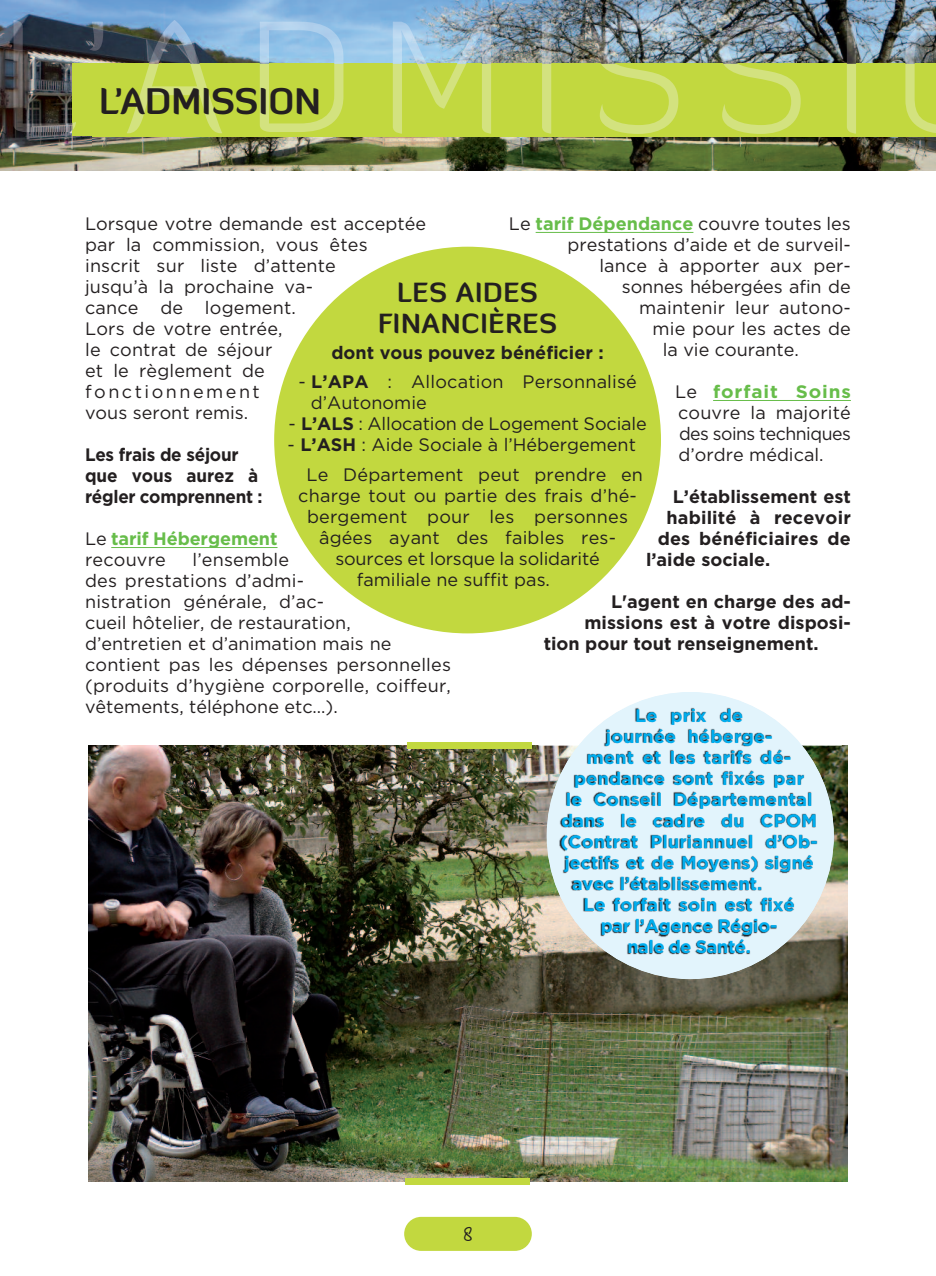
<style>
.page{position:relative;width:936px;height:1276px;background:#fff}
.page>*{position:absolute;margin:0;border:0;box-sizing:border-box;transform-origin:0 0}
.t1{font:700 36px "Diavlo";color:#231f20}
.t2{font:700 27px/31.5px "Diavlo";letter-spacing:.025em;color:#231f20;text-align:center}
.t3{font:22.5px "Fineliner Script";color:#231f20}
.t4{font:18px/21px "Gotham";letter-spacing:.01em;color:#231f20}
.t5{font:700 18px "Gotham";letter-spacing:.01em;color:#00aeef}
.t6{font:700 18px "Gotham";color:#231f20}
.t7{font:18px "Gotham";letter-spacing:-.01em;color:#231f20}
.t8{font:700 18px/21px "Gotham";color:#231f20;scale:.95 1}
.t9{font:700 18px/21px "Gotham";letter-spacing:-.005em;color:#67bd4a}
.t10{font:700 18px "Gotham";letter-spacing:-.015em;color:#00aeef}
.t11{font:700 18px "Gotham";letter-spacing:-.02em;color:#00aeef}
.s1{font-weight:700;color:#67bd4a}
.s2{font-weight:400;color:#231f20}
.s3{font-weight:700}
</style>
<div class="page">
<img style="left:0;top:0;width:935px;height:170px">
<div style="left:404px;top:1216px;width:127px;height:35px;background:#c2d83f;border-radius:17px"></div>
<hr style="left:111px;top:547px;width:166px;height:1px;background:#67bd4a">
<hr style="left:535px;top:232px;width:158px;height:1px;background:#67bd4a">
<hr style="left:713px;top:400px;width:137px;height:1px;background:#67bd4a">
<div style="left:274px;top:247px;width:387px;height:386px;background:#c2d83f;border-radius:50%"></div>
<img style="left:88px;top:746px;width:759px;height:436px">
<img style="left:538px;top:746px;width:303px;height:237px">
<img style="left:546px;top:692px;width:287px;height:287px">
<div style="left:405px;top:1178px;width:125px;height:7px;background:#c2d83f"></div>
<div style="left:407px;top:742px;width:125px;height:6px;background:#c2d83f"></div>
<img style="left:14px;top:20px;width:921px;height:44px">
<img style="left:14px;top:64px;width:58px;height:69px">
<svg style="left:72px;top:64px;width:863px;height:70px;background:#c4d94a"></svg>
<img style="left:93px;top:78px;width:842px;height:93px">
<img style="left:126px;top:78px;width:809px;height:56px">
<h1 class="t1" style="left:99px;top:88px;width:223px">L’ADMISSION</h1>
<p class="t4" style="left:509px;top:213px;width:343px">Le <span class="s1">tarif Dépendance</span> couvre toutes les</p>
<p class="t4" style="left:567px;top:234px;width:285px">prestations d’aide et de surveil-</p>
<p class="t4" style="left:599px;top:255px;width:253px">lance à apporter aux per-</p>
<p class="t7" style="left:622px;top:277px;width:230px">sonnes hébergées afin de</p>
<p class="t4" style="left:639px;top:297px;width:213px">maintenir leur autono-</p>
<p class="t4" style="left:652px;top:318px;width:200px">mie pour les actes de</p>
<p class="t4" style="left:662px;top:339px;width:138px">la vie courante.</p>
<p class="t4" style="left:675px;top:381px;width:177px;text-align:justify">Le <span class="s1">forfait Soins </span>couvre la majorité des soins techniques d’ordre médical.</p>
<p class="t6" style="left:672px;top:486px;width:180px">L’établissement est</p>
<p class="t6" style="left:666px;top:507px;width:186px">habilité à recevoir</p>
<p class="t6" style="left:657px;top:528px;width:195px">des bénéficiaires de</p>
<p class="t6" style="left:646px;top:549px;width:126px">l’aide sociale.</p>
<p class="t6" style="left:611px;top:591px;width:241px">L'agent en charge des ad-</p>
<p class="t6" style="left:584px;top:612px;width:268px">missions est à votre disposi-</p>
<p class="t6" style="left:543px;top:633px;width:276px">tion pour tout renseignement.</p>
<p class="t4" style="left:85px;top:213px;width:342px">Lorsque votre demande est acceptée par la commission, vous êtes inscrit sur liste d’attente<br>jusqu’à la prochaine va-<br>cance de logement.<br>Lors de votre entrée,<br>le contrat de séjour<br>et le règlement de fonctionnement<br>vous seront remis.</p>
<p class="t8" style="left:85px;top:444px;width:188px">Les frais de séjour que vous aurez à régler comprennent :</p>
<p class="t9" style="left:85px;top:528px;width:194px"><span class="s2">Le</span> tarif Hébergement <span class="s2">recouvre</span></p>
<h2 class="t2" style="left:378px;top:280px;width:180px">LES AIDES<br>FINANCIÈRES</h2>
<p class="t6" style="left:331px;top:342px;width:274px">dont vous pouvez bénéficier :</p>
<p class="t4" style="left:311px;top:371px;width:327px;text-indent:-13px">- <span class="s3">L’APA</span> : Allocation Personnalisé d’Autonomie</p>
<p class="t4" style="left:288px;top:413px;width:360px">- <span class="s3">L’ALS</span> : Allocation de Logement Sociale</p>
<p class="t4" style="left:306px;top:430px;width:338px;line-height:29.5px;text-indent:-19px">- <span class="s3">L’ASH</span> : Aide Sociale à l’Hébergement<br>Le Département peut prendre en</p>
<p class="t4" style="left:298px;top:485px;width:340px">charge tout ou partie des frais d’hé-</p>
<p class="t4" style="left:307px;top:506px;width:322px">bergement pour les personnes</p>
<p class="t4" style="left:319px;top:527px;width:298px">âgées ayant des faibles res-</p>
<p class="t7" style="left:335px;top:548px;width:266px">sources et lorsque la solidarité</p>
<p class="t4" style="left:357px;top:569px;width:195px">familiale ne suffit pas.</p>
<p class="t4" style="left:85px;top:549px;width:367px;text-indent:107px">l’ensemble<br>des prestations d’admi-<br>nistration générale, d’ac-<br>cueil hôtelier, de restauration, d’entretien et d’animation mais ne contient pas les dépenses personnelles (produits d’hygiène corporelle, coiffeur, vêtements, téléphone etc…).</p>
<p class="t5" style="left:635px;top:705px;width:109px">Le prix de</p>
<p class="t5" style="left:605px;top:726px;width:168px">journée héberge-</p>
<p class="t5" style="left:587px;top:747px;width:206px">ment et les tarifs dé-</p>
<p class="t5" style="left:574px;top:768px;width:231px">pendance sont fixés par</p>
<p class="t5" style="left:565px;top:789px;width:248px">le Conseil Départemental</p>
<p class="t5" style="left:561px;top:810px;width:257px">dans le cadre du CPOM</p>
<p class="t5" style="left:560px;top:831px;width:259px">(Contrat Pluriannuel d’Ob-</p>
<p class="t5" style="left:564px;top:852px;width:251px">jectifs et de Moyens) signé</p>
<p class="t5" style="left:572px;top:873px;width:192px">avec l’établissement.</p>
<p class="t5" style="left:583px;top:894px;width:213px">Le forfait soin est fixé</p>
<p class="t10" style="left:600px;top:915px;width:178px">par l’Agence Régio-</p>
<p class="t11" style="left:627px;top:936px;width:125px">nale de Santé.</p>
<p class="t3" style="left:464px;top:1222px;width:10px">8</p>
</div>
